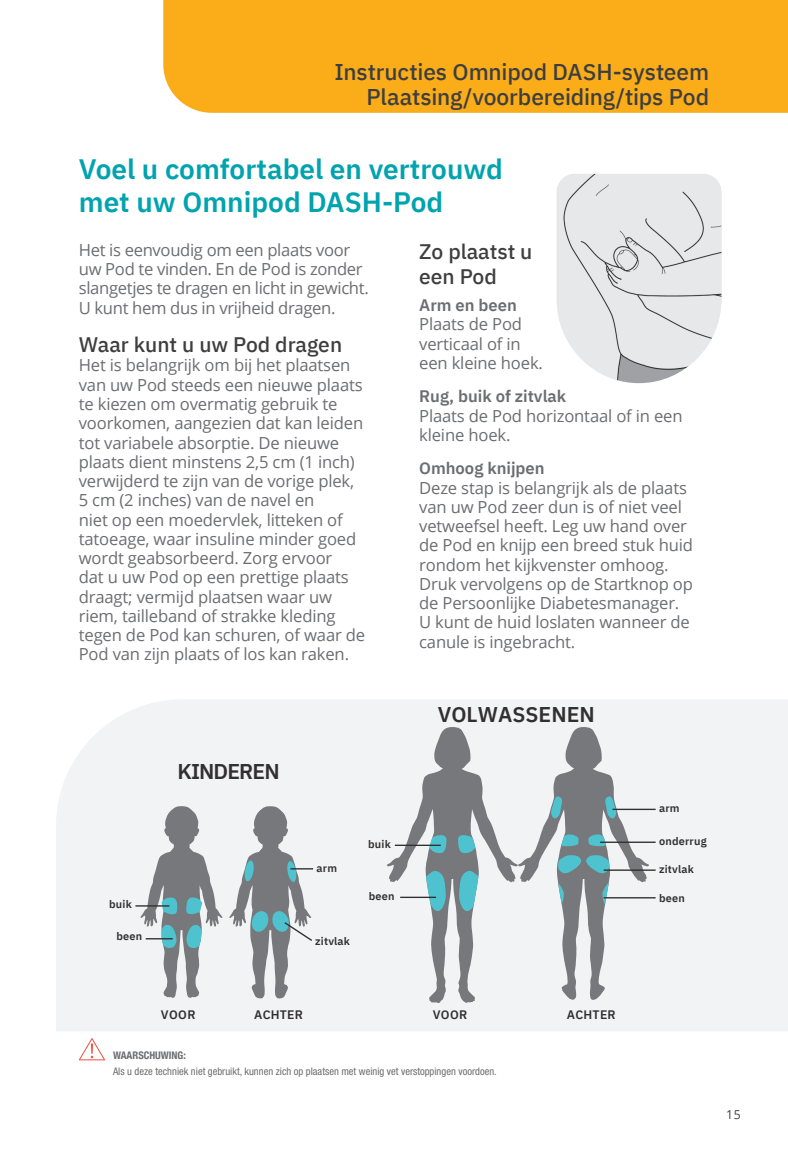
<style>
.page{position:relative;width:788px;height:1166px;background:#fff}
.page>*{position:absolute;margin:0;border:0;box-sizing:border-box;transform-origin:0 0}
.Headline{font:600 28px/33.6px "IBM Plex Sans";color:#00a3ae}
.Header_Small_Right{font:500 22.75px/25.4px "IBM Plex Sans";letter-spacing:-.005em;color:#3e3e3f;text-align:right}
.Header_Small_Right-2{font:500 22.75px/25.4px "IBM Plex Sans";letter-spacing:.035em;color:#3e3e3f;text-align:right}
.t1{font:600 21.35px "IBM Plex Sans";color:#312f30}
.t2{font:600 21.35px "IBM Plex Sans";letter-spacing:-.045em;color:#312f30}
.Subhead_Medium{font:500 21px/24.5px "IBM Plex Sans";color:#3e3e3f}
.Body_Copy{font:16.62px/19.2px "Open Sans";letter-spacing:-.01em;color:#6c6d70}
.Steps_Subhead_Black{font:600 16.62px "IBM Plex Sans";color:#6c6d70}
.t3{font:600 12.25px "IBM Plex Sans";letter-spacing:.02em;color:#312f30}
.t4{font:12.25px "Open Sans";color:#3e3e3f}
.t5{font:600 10.85px "IBM Plex Sans";letter-spacing:.015em;color:#312f30}
.Legal{font:condensed 10.5px "Helvetica Neue LT Std";color:#6c6d70}
.Legal-2{font:700 condensed 10.5px "Helvetica Neue";color:#6c6d70}
</style>
<div class="page">
<div style="left:163px;top:0;width:625px;height:113px;background:#faad19"></div>
<img style="left:558px;top:174px;width:163px;height:209px">
<svg style="left:79px;top:1038px;width:26px;height:22px"></svg>
<div style="left:56px;top:700px;width:732px;height:331px;background:#f2f3f4"></div>
<svg style="left:387px;top:727px;width:262px;height:276px"></svg>
<hr style="left:612px;top:808px;width:43px;height:2px;background:#312f30">
<hr style="left:600px;top:841px;width:55px;height:2px;background:#312f30">
<hr style="left:603px;top:869px;width:52px;height:1px;background:#312f30">
<hr style="left:603px;top:897px;width:52px;height:1px;background:#312f30">
<hr style="left:400px;top:896px;width:36px;height:2px;background:#312f30">
<hr style="left:395px;top:844px;width:45px;height:2px;background:#312f30">
<svg style="left:229px;top:806px;width:84px;height:192px"></svg>
<svg style="left:140px;top:806px;width:82px;height:192px"></svg>
<hr style="left:135px;top:905px;width:34px;height:1px;background:#312f30">
<p class="Header_Small_Right" style="left:334px;top:57px;width:376px">Instructies Omnipod DASH-systeem<br>Plaatsing/voorbereiding/tips Pod</p>
<h2 class="Header_Small_Right-2" style="left:633px;top:58px;width:77px">XXXXX<br>XXXX</h2>
<p class="Headline" style="left:79px;top:150px;width:425px">Voel u comfortabel en vertrouwd met uw Omnipod DASH-Pod</p>
<p class="Body_Copy" style="left:79px;top:240px;width:291px">Het is eenvoudig om een plaats voor uw Pod te vinden. En de Pod is zonder slangetjes te dragen en licht in gewicht.<br>U kunt hem dus in vrijheid dragen.</p>
<p class="Subhead_Medium" style="left:79px;top:331px;width:265px">Waar kunt u uw Pod dragen</p>
<p class="Body_Copy" style="left:79px;top:355px;width:288px">Het is belangrijk om bij het plaatsen van uw Pod steeds een nieuwe plaats te kiezen om overmatig gebruik te voorkomen, aangezien dat kan leiden tot variabele absorptie. De nieuwe plaats dient minstens 2,5 cm (1 inch) verwijderd te zijn van de vorige plek, 5 cm (2 inches) van de navel en<br>niet op een moedervlek, litteken of tatoeage, waar insuline minder goed wordt geabsorbeerd. Zorg ervoor<br>dat u uw Pod op een prettige plaats draagt; vermijd plaatsen waar uw riem, tailleband of strakke kleding tegen de Pod kan schuren, of waar de Pod van zijn plaats of los kan raken.</p>
<p class="Subhead_Medium" style="left:419px;top:238px;width:115px">Zo plaatst u een Pod</p>
<p class="Steps_Subhead_Black" style="left:419px;top:292px;width:99px">Arm en been</p>
<p class="Body_Copy" style="left:419px;top:314px;width:125px">Plaats de Pod verticaal of in een kleine hoek.</p>
<p class="Steps_Subhead_Black" style="left:419px;top:383px;width:148px">Rug, buik of zitvlak</p>
<p class="Body_Copy" style="left:419px;top:405px;width:265px">Plaats de Pod horizontaal of in een kleine hoek.</p>
<p class="Steps_Subhead_Black" style="left:419px;top:455px;width:127px">Omhoog knijpen</p>
<p class="Body_Copy" style="left:419px;top:477px;width:275px">Deze stap is belangrijk als de plaats van uw Pod zeer dun is of niet veel vetweefsel heeft. Leg uw hand over de Pod en knijp een breed stuk huid rondom het kijkvenster omhoog.<br>Druk vervolgens op de Startknop op de Persoonlijke Diabetesmanager.<br>U kunt de huid loslaten wanneer de canule is ingebracht.</p>
<p class="t5" style="left:109px;top:895px;width:24px">buik</p>
<p class="t5" style="left:116px;top:927px;width:27px">been</p>
<p class="t2" style="left:177px;top:754px;width:104px">KINDEREN</p>
<p class="t5" style="left:316px;top:859px;width:22px">arm</p>
<p class="t5" style="left:315px;top:932px;width:36px">zitvlak</p>
<p class="t5" style="left:368px;top:836px;width:24px">buik</p>
<p class="t5" style="left:369px;top:887px;width:27px">been</p>
<p class="t1" style="left:437px;top:697px;width:159px">VOLWASSENEN</p>
<p class="t5" style="left:659px;top:799px;width:22px">arm</p>
<p class="t5" style="left:659px;top:832px;width:49px">onderrug</p>
<p class="t5" style="left:659px;top:860px;width:36px">zitvlak</p>
<p class="t5" style="left:659px;top:889px;width:27px">been</p>
<p class="t3" style="left:161px;top:1004px;width:36px">VOOR</p>
<p class="t3" style="left:254px;top:1004px;width:50px">ACHTER</p>
<p class="t3" style="left:432px;top:1004px;width:36px">VOOR</p>
<p class="t3" style="left:567px;top:1004px;width:50px">ACHTER</p>
<p class="Legal-2" style="left:113px;top:1046px;width:74px">WAARSCHUWING:</p>
<p class="Legal" style="left:113px;top:1065px;width:385px">Als u deze techniek niet gebruikt, kunnen zich op plaatsen met weinig vet verstoppingen voordoen.</p>
<p class="t4" style="left:726px;top:1105px;width:16px">15</p>
</div>
